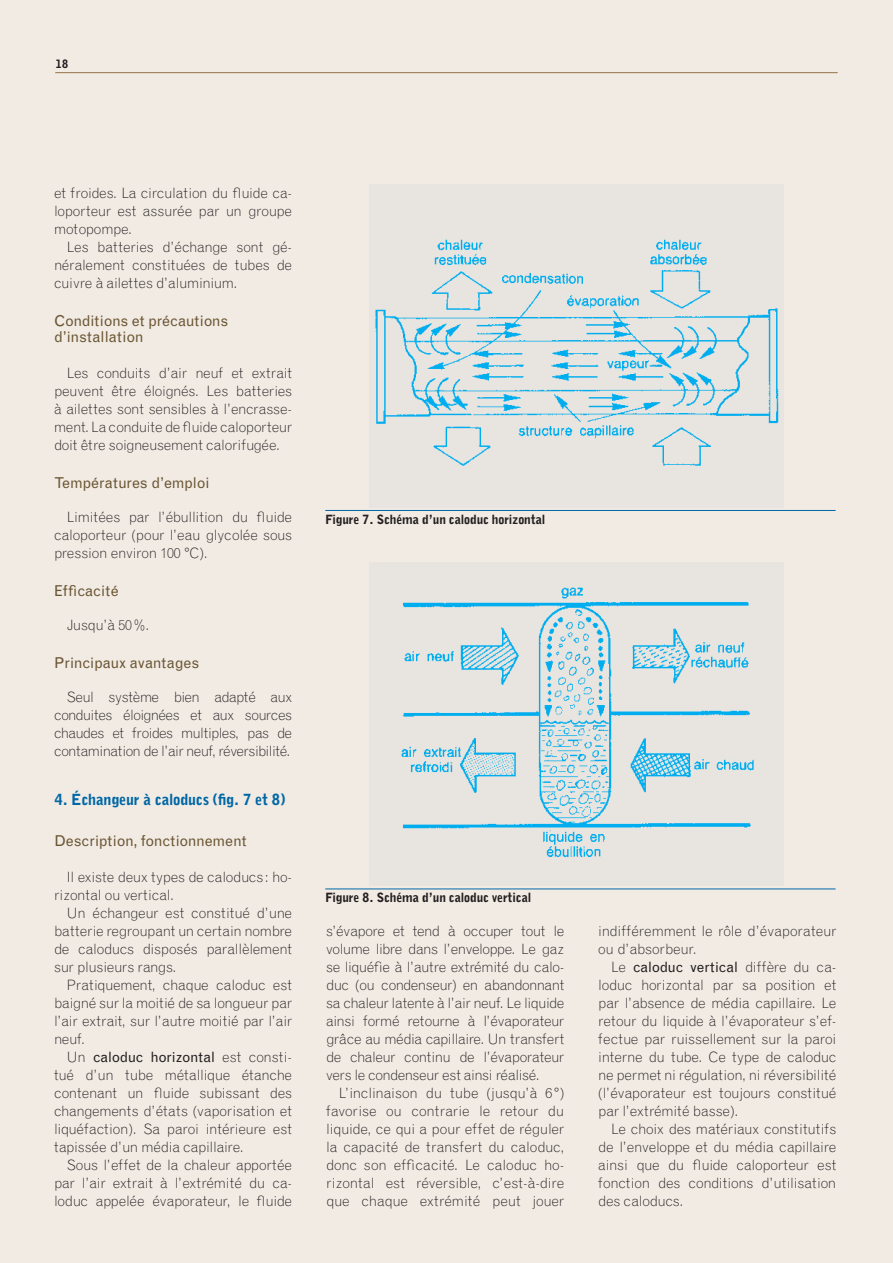
<style>
.page{position:relative;width:893px;height:1263px;background:#f1ebe4}
.page>*{position:absolute;margin:0;border:0;box-sizing:border-box;transform-origin:0 0}
.t1{font:15px/16.5px "Grotesque MT Std";letter-spacing:-.005em;color:#6b5633}
.t2{font:900 15px "Grotesque MT Std";letter-spacing:-.015em;color:#0067a5}
.t3{font:300 14.25px/18px "Grotesque MT Std";letter-spacing:-.015em;color:#231f20;text-align:justify}
.t4{font:900 12.45px "Grotesque MT Std";letter-spacing:-.02em;color:#231f20}
.t5{font:900 11.25px "Grotesque MT Std";color:#231f20}
.s1{font-weight:400}
</style>
<div class="page">
<hr style="left:55px;top:72px;width:783px;height:1px;background:#957247">
<hr style="left:325px;top:510px;width:511px;height:1px;background:#0067a5">
<hr style="left:325px;top:889px;width:511px;height:1px;background:#0067a5">
<img style="left:375px;top:239px;width:404px;height:227px">
<img style="left:401px;top:587px;width:353px;height:271px">
<p class="t5" style="left:55px;top:57px;width:15px">18</p>
<p class="t3" style="left:54px;top:184px;width:240px">et froides. La circulation du fluide ca&shy;loporteur est assurée par un groupe motopompe.</p>
<p class="t3" style="left:54px;top:238px;width:240px;text-indent:13px">Les batteries d’échange sont gé&shy;néralement constituées de tubes de cuivre à ailettes d’aluminium.</p>
<p class="t1" style="left:54px;top:312px;width:176px">Conditions et précautions d’installation</p>
<p class="t3" style="left:54px;top:364px;width:240px;text-indent:13px">Les conduits d’air neuf et extrait peuvent être éloignés. Les batteries à ailettes sont sensibles à l’encrasse&shy;ment. La conduite de fluide caloporteur doit être soigneusement calorifugée.</p>
<p class="t1" style="left:54px;top:474px;width:157px">Températures d’emploi</p>
<p class="t3" style="left:54px;top:508px;width:240px;text-indent:13px">Limitées par l’ébullition du fluide caloporteur (pour l’eau glycolée sous pression environ 100 °C).</p>
<p class="t1" style="left:54px;top:582px;width:66px">Efficacité</p>
<p class="t3" style="left:67px;top:616px;width:84px">Jusqu’à 50%.</p>
<p class="t1" style="left:54px;top:654px;width:147px">Principaux avantages</p>
<p class="t3" style="left:54px;top:688px;width:240px;text-indent:13px">Seul système bien adapté aux conduites éloignées et aux sources chaudes et froides multiples, pas de contamination de l’air neuf, réversibilité.</p>
<p class="t2" style="left:54px;top:790px;width:233px">4. Échangeur à caloducs (fig. 7 et 8)</p>
<p class="t1" style="left:54px;top:833px;width:194px">Description, fonctionnement</p>
<p class="t3" style="left:54px;top:868px;width:240px;text-indent:13px">Il existe deux types de caloducs: ho&shy;rizontal ou vertical.</p>
<p class="t3" style="left:54px;top:904px;width:240px;text-indent:13px">Un échangeur est constitué d’une batterie regroupant un certain nombre de caloducs disposés parallèlement sur plusieurs rangs.</p>
<p class="t3" style="left:54px;top:976px;width:240px;text-indent:13px">Pratiquement, chaque caloduc est baigné sur la moitié de sa longueur par l’air extrait, sur l’autre moitié par l’air neuf.</p>
<p class="t3" style="left:54px;top:1048px;width:240px;text-indent:13px">Un <span class="s1">caloduc horizontal</span> est consti&shy;tué d’un tube métallique étanche contenant un fluide subissant des changements d’états (vaporisation et liquéfaction). Sa paroi intérieure est tapissée d’un média capillaire.</p>
<p class="t3" style="left:54px;top:1156px;width:240px;text-indent:13px">Sous l’effet de la chaleur apportée par l’air extrait à l’extrémité du ca&shy;loduc appelée évaporateur, le fluide</p>
<p class="t4" style="left:325px;top:511px;width:222px">Figure 7. Schéma d’un caloduc horizontal</p>
<p class="t4" style="left:325px;top:890px;width:208px">Figure 8. Schéma d’un caloduc vertical</p>
<p class="t3" style="left:326px;top:922px;width:240px">s’évapore et tend à occuper tout le volume libre dans l’enveloppe. Le gaz se liquéfie à l’autre extrémité du calo&shy;duc (ou condenseur) en abandonnant sa chaleur latente à l’air neuf. Le liquide ainsi formé retourne à l’évaporateur grâce au média capillaire. Un transfert de chaleur continu de l’évaporateur vers le condenseur est ainsi réalisé.</p>
<p class="t3" style="left:326px;top:1084px;width:240px;text-align:left;text-indent:13px">L’inclinaison du tube (jusqu’à 6 °) favorise ou contrarie le retour du liquide, ce qui a pour effet de réguler la capacité de transfert du caloduc, donc son efficacité. Le caloduc ho&shy;rizontal est réversible, c’est-à-dire que chaque extrémité peut jouer</p>
<p class="t3" style="left:598px;top:922px;width:240px">indifféremment le rôle d’évaporateur ou d’absorbeur.</p>
<p class="t3" style="left:598px;top:958px;width:240px;text-indent:13px">Le <span class="s1">caloduc vertical</span> diffère du ca&shy;loduc horizontal par sa position et par l’absence de média capillaire. Le retour du liquide à l’évaporateur s’ef&shy;fectue par ruissellement sur la paroi interne du tube. Ce type de caloduc ne permet ni régulation, ni réversibilité (l’évaporateur est toujours constitué par l’extrémité basse).</p>
<p class="t3" style="left:598px;top:1120px;width:240px;text-indent:13px">Le choix des matériaux constitutifs de l’enveloppe et du média capillaire ainsi que du fluide caloporteur est fonction des conditions d’utilisation des caloducs.</p>
</div>
